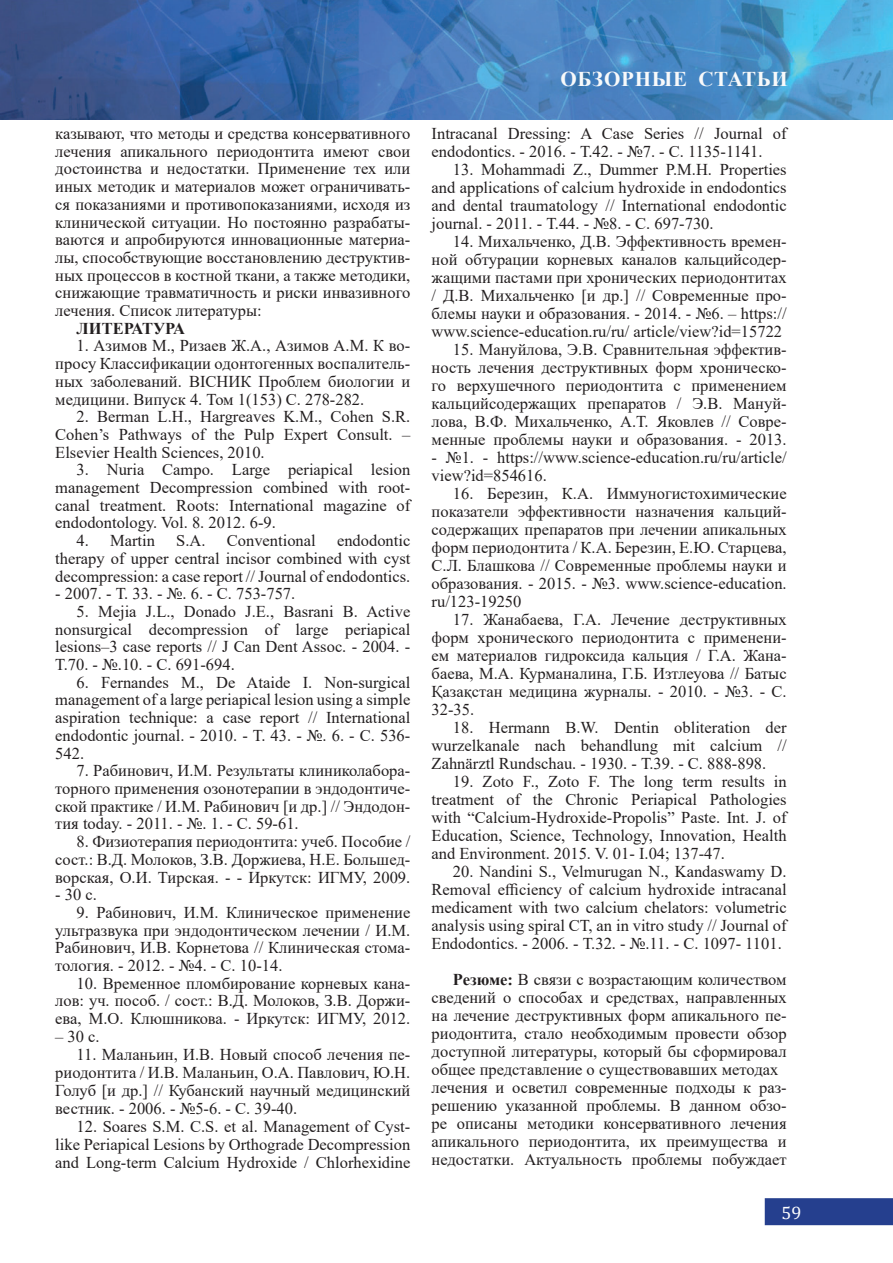
<style>
.page{position:relative;width:893px;height:1263px;background:#fff}
.page>*{position:absolute;margin:0;border:0;box-sizing:border-box;transform-origin:0 0}
.t1{font:700 21px "Times New Roman";letter-spacing:.035em;color:#f8f9fa}
.t2{font:18px "Cambria";color:#fff}
.t3{font:16.5px/18px "Times New Roman";color:#231f20;text-align:justify}
.t4{font:700 16.5px "Times New Roman";color:#231f20}
.s1{font-weight:700}
</style>
<div class="page">
<img style="left:0;top:0;width:893px;height:120px">
<div style="left:765px;top:1199px;width:127px;height:25px;background:#253f8e"></div>
<div style="left:765px;top:1198px;width:128px;height:27px;border:2px solid #253f8e"></div>
<p class="t3" style="left:55px;top:124px;width:357px">казывают, что методы и средства консервативного лечения апикального периодонтита имеют свои достоинства и недостатки. Применение тех или иных методик и материалов может ограничивать&shy;ся показаниями и противопоказаниями, исходя из клинической ситуации. Но постоянно разрабаты&shy;ваются и апробируются инновационные материа&shy;лы, способствующие восстановлению деструктив&shy;ных процессов в костной ткани, а также методики, снижающие травматичность и риски инвазивного лечения. Список литературы:</p>
<p class="t4" style="left:77px;top:316px;width:110px">ЛИТЕРАТУРА</p>
<p class="t3" style="left:55px;top:337px;width:357px;text-indent:21px">1. Азимов М., Ризаев Ж.А., Азимов А.М. К во&shy;просу Классификации одонтогенных воспалитель&shy;ных заболеваний. ВIСНИК Проблем биологии и медицини. Випуск 4. Том 1(153) С. 278-282.</p>
<p class="t3" style="left:55px;top:407px;width:357px;text-indent:21px">2. Berman L.H., Hargreaves K.M., Cohen S.R.<br>Cohen’s Pathways of the Pulp Expert Consult. – Elsevier Health Sciences, 2010.</p>
<p class="t3" style="left:55px;top:460px;width:357px;text-indent:21px">3. Nuria Campo. Large periapical lesion management Decompression combined with root&shy;canal treatment. Roots: International magazine of endodontology. Vol. 8. 2012. 6-9.</p>
<p class="t3" style="left:77px;top:531px;width:80px">4. Martin</p>
<p class="t3" style="left:176px;top:531px;width:31px">S.A.</p>
<p class="t3" style="left:227px;top:531px;width:90px">Conventional</p>
<p class="t3" style="left:55px;top:531px;width:357px;text-indent:282px">endodontic therapy of upper central incisor combined with cyst decompression: a case report // Journal of endodontics.</p>
<p class="t3" style="left:55px;top:584px;width:242px">- 2007. - Т. 33. - №. 6. - С. 753-757.</p>
<p class="t3" style="left:55px;top:602px;width:357px;text-indent:21px">5. Mejia J.L., Donado J.E., Basrani B. Active nonsurgical decompression of large periapical lesions–3 case reports // J Can Dent Assoc. - 2004. - Т.70. - №.10. - С. 691-694.</p>
<p class="t3" style="left:55px;top:673px;width:357px;text-indent:21px">6. Fernandes M., De Ataide I. Non‐surgical management of a large periapical lesion using a simple aspiration technique: a case report // International endodontic journal. - 2010. - Т. 43. - №. 6. - С. 536- 542.</p>
<p class="t3" style="left:55px;top:761px;width:357px;text-indent:21px">7. Рабинович, И.М. Результаты клиниколабора&shy;торного применения озонотерапии в эндодонтиче&shy;ской практике / И.М. Рабинович [и др.] // Эндодон&shy;тия today. - 2011. - №. 1. - С. 59-61.</p>
<p class="t3" style="left:55px;top:832px;width:357px;text-indent:21px">8. Физиотерапия периодонтита: учеб. Пособие / сост.: В.Д. Молоков, З.В. Доржиева, Н.Е. Большед&shy;ворская, О.И. Тирская. - - Иркутск: ИГМУ, 2009.</p>
<p class="t3" style="left:55px;top:885px;width:43px">- 30 с.</p>
<p class="t3" style="left:55px;top:903px;width:357px;text-indent:21px">9. Рабинович, И.М. Клиническое применение ультразвука при эндодонтическом лечении / И.М.<br>Рабинович, И.В. Корнетова // Клиническая стома&shy;тология. - 2012. - №4. - С. 10-14.</p>
<p class="t3" style="left:55px;top:974px;width:357px;text-indent:21px">10. Временное пломбирование корневых кана&shy;лов: уч. пособ. / сост.: В.Д. Молоков, З.В. Доржи&shy;ева, М.О. Клюшникова. - Иркутск: ИГМУ, 2012.</p>
<p class="t3" style="left:55px;top:1027px;width:46px">– 30 с.</p>
<p class="t3" style="left:55px;top:1045px;width:357px;text-indent:21px">11. Маланьин, И.В. Новый способ лечения пе&shy;риодонтита / И.В. Маланьин, О.А. Павлович, Ю.Н.<br>Голуб [и др.] // Кубанский научный медицинский вестник. - 2006. - №5-6. - С. 39-40.</p>
<p class="t3" style="left:55px;top:1117px;width:357px;text-indent:21px">12. Soares S.M. C.S. et al. Management of Cyst&shy;like Periapical Lesions by Orthograde Decompression and Long-term Calcium Hydroxide / Chlorhexidine</p>
<p class="t1" style="left:560px;top:63px;width:229px">ОБЗОРНЫЕ СТАТЬИ</p>
<p class="t3" style="left:432px;top:124px;width:357px">Intracanal Dressing: A Case Series // Journal of endodontics. - 2016. - Т.42. - №7. - С. 1135-1141.</p>
<p class="t3" style="left:432px;top:160px;width:357px;text-indent:21px">13. Mohammadi Z., Dummer P.M.H. Properties and applications of calcium hydroxide in endodontics and dental traumatology // International endodontic journal. - 2011. - Т.44. - №8. - С. 697-730.</p>
<p class="t3" style="left:432px;top:232px;width:357px;text-indent:21px">14. Михальченко, Д.В. Эффективность времен&shy;ной обтурации корневых каналов кальцийсодер&shy;жащими пастами при хронических периодонтитах / Д.В. Михальченко [и др.] // Современные про&shy;блемы науки и образования. - 2014. - №6. – https:// www.science-education.ru/ru/ article/view?id=15722</p>
<p class="t3" style="left:432px;top:340px;width:357px;text-indent:21px">15. Мануйлова, Э.В. Сравнительная эффектив&shy;ность лечения деструктивных форм хроническо&shy;го верхушечного периодонтита с применением кальцийсодержащих препаратов / Э.В. Мануй&shy;лова, В.Ф. Михальченко, А.Т. Яковлев // Совре&shy;менные проблемы науки и образования. - 2013.</p>
<p class="t3" style="left:432px;top:448px;width:357px">- №1. - https://www.science-education.ru/ru/article/ view?id=854616.</p>
<p class="t3" style="left:432px;top:484px;width:357px;text-indent:21px">16. Березин, К.А. Иммуногистохимические показатели эффективности назначения кальций&shy;содержащих препаратов при лечении апикальных форм периодонтита / К.А. Березин, Е.Ю. Старцева, С.Л. Блашкова // Современные проблемы науки и образования. - 2015. - №3. www.science-education. ru/123-19250</p>
<p class="t3" style="left:432px;top:610px;width:357px;text-indent:21px">17. Жанабаева, Г.А. Лечение деструктивных форм хронического периодонтита с применени&shy;ем материалов гидроксида кальция / Г.А. Жана&shy;баева, М.А. Курманалина, Г.Б. Изтлеуова // Батыс Қазақстан медицина журналы. - 2010. - №3. - С.<br>32-35.</p>
<p class="t3" style="left:432px;top:718px;width:357px;text-indent:21px">18. Hermann B.W. Dentin obliteration der wurzelkanale nach behandlung mit calcium // Zahnärztl Rundschau. - 1930. - Т.39. - С. 888-898.</p>
<p class="t3" style="left:432px;top:772px;width:357px;text-indent:21px">19. Zoto F., Zoto F. The long term results in treatment of the Chronic Periapical Pathologies with “Calcium-Hydroxide-Propolis” Paste. Int. J. of Education, Science, Technology, Innovation, Health and Environment. 2015. V. 01- I.04; 137-47.</p>
<p class="t3" style="left:432px;top:862px;width:357px;text-indent:21px">20. Nandini S., Velmurugan N., Kandaswamy D.<br>Removal efficiency of calcium hydroxide intracanal medicament with two calcium chelators: volumetric analysis using spiral CT, an in vitro study // Journal of Endodontics. - 2006. - Т.32. - №.11. - С. 1097- 1101.</p>
<p class="t3" style="left:432px;top:970px;width:357px;text-indent:21px"><span class="s1">Резюме:</span> В связи с возрастающим количеством сведений о способах и средствах, направленных на лечение деструктивных форм апикального пе&shy;риодонтита, стало необходимым провести обзор доступной литературы, который бы сформировал общее представление о существовавших методах</p>
<p class="t3" style="left:432px;top:1078px;width:357px">лечения и осветил современные подходы к раз&shy;решению указанной проблемы. В данном обзо&shy;ре описаны методики консервативного лечения апикального периодонтита, их преимущества и недостатки. Актуальность проблемы побуждает</p>
<p class="t2" style="left:782px;top:1202px;width:21px">59</p>
</div>
